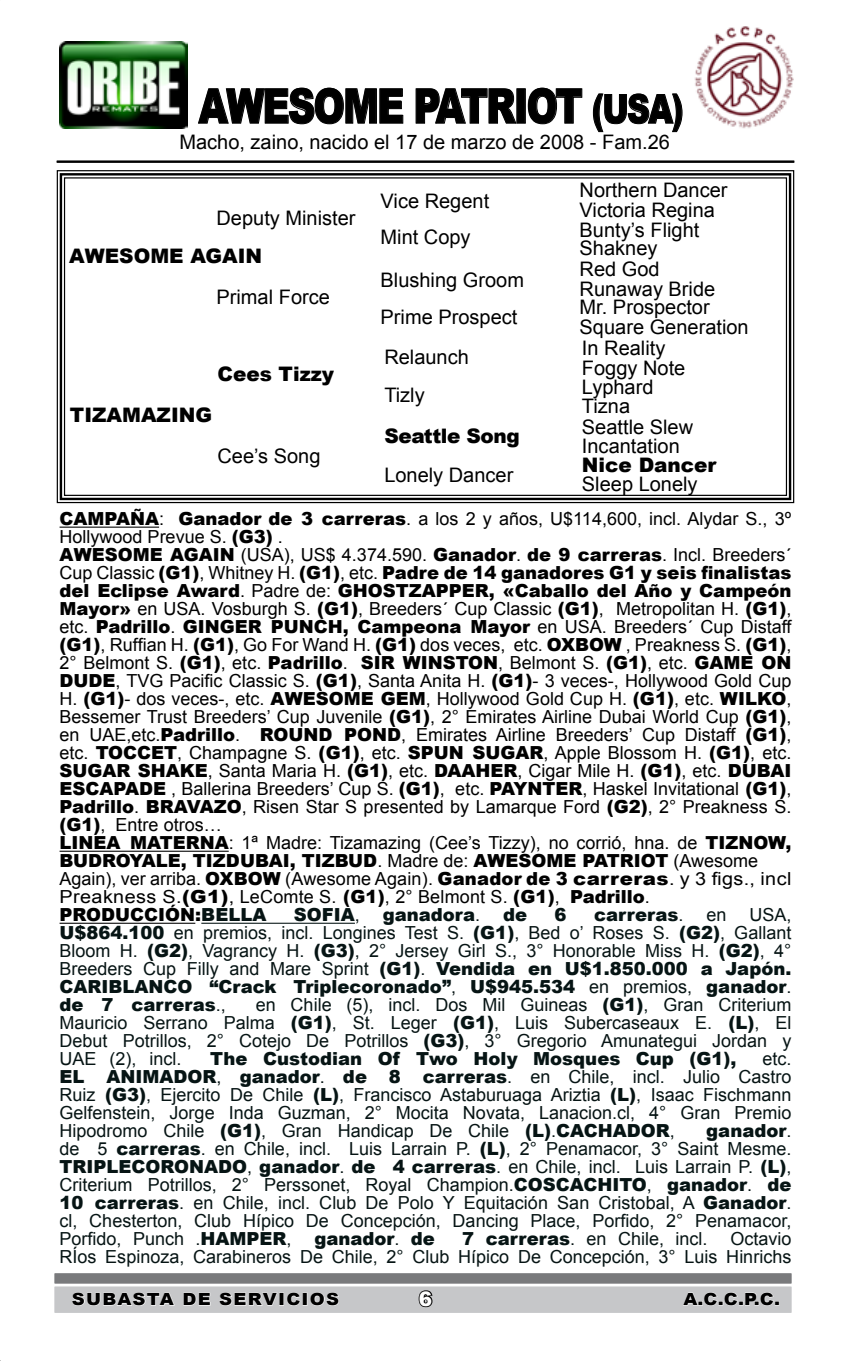
<style>
.page{position:relative;width:851px;height:1361px;background:#fff}
.page>*{position:absolute;margin:0;border:0;box-sizing:border-box;transform-origin:0 0}
.t1{font:900 48px "Arial";letter-spacing:-.05em;color:#000;scale:.79 1}
.t2{font:20px "Arial";color:#000}
.t3{font:900 20px "Arial";color:#000}
.t4{font:900 20px "Arial";letter-spacing:-.02em;color:#000}
.t5{font:900 20px "Arial";color:#fff}
.t6{font:18px/18px "Arial";color:#000}
.t7{font:18px/18px "Arial";color:#061414;text-align:justify}
.t8{font:900 18px "Arial";color:#061414}
.t9{font:900 16.8px "Arial";letter-spacing:.07em;color:#000;scale:1.08 1}
.s1{font-size:40px}
.s2{font-weight:900}
.s3{font-weight:900;color:#061414}
.s4{font-weight:400}
</style>
<div class="page">
<svg style="left:56px;top:170px;width:738px;height:334px"></svg>
<div style="left:60px;top:173px;width:731px;height:327px;border:2px solid #000"></div>
<img style="left:694px;top:26px;width:100px;height:103px">
<img style="left:60px;top:42px;width:128px;height:87px">
<div style="left:55px;top:1273px;width:736px;height:10px;background:#797a7c"></div>
<div style="left:55px;top:1286px;width:736px;height:26px;background:#c6c7c9"></div>
<hr style="left:57px;top:161px;width:737px;height:2px;background:#000">
<hr style="left:60px;top:526px;width:99px;height:2px;background:#000">
<hr style="left:60px;top:850px;width:169px;height:2px;background:#000">
<hr style="left:60px;top:922px;width:135px;height:2px;background:#000">
<hr style="left:201px;top:922px;width:154px;height:2px;background:#061414">
<svg style="left:198px;top:87px;width:206px;height:38px"></svg>
<svg style="left:415px;top:88px;width:101px;height:36px"></svg>
<svg style="left:527px;top:87px;width:55px;height:38px"></svg>
<svg style="left:592px;top:93px;width:91px;height:40px"></svg>
<svg style="left:418px;top:1290px;width:15px;height:18px"></svg>
<svg style="left:72px;top:1292px;width:103px;height:14px"></svg>
<svg style="left:183px;top:1292px;width:28px;height:14px"></svg>
<svg style="left:219px;top:1292px;width:59px;height:14px"></svg>
<div style="left:279px;top:1293px;width:4px;height:12px;border:1px solid #fff"></div>
<svg style="left:286px;top:1292px;width:14px;height:14px"></svg>
<div style="left:303px;top:1293px;width:4px;height:12px;border:1px solid #fff"></div>
<svg style="left:310px;top:1292px;width:29px;height:14px"></svg>
<svg style="left:683px;top:1292px;width:95px;height:14px"></svg>
<h1 class="t1" style="left:198px;top:71px;width:615px">AWESOME PATRIOT <span class="s1">(USA)</span></h1>
<p class="t2" style="left:179px;top:129px;width:492px">Macho, zaino, nacido el 17 de marzo de 2008 - Fam.26</p>
<p class="t2" style="left:216px;top:205px;width:140px">Deputy Minister</p>
<p class="t3" style="left:69px;top:241px;width:195px">AWESOME AGAIN</p>
<p class="t2" style="left:216px;top:284px;width:115px">Primal Force</p>
<p class="t3" style="left:217px;top:359px;width:118px">Cees Tizzy</p>
<p class="t3" style="left:70px;top:400px;width:144px">TIZAMAZING</p>
<p class="t2" style="left:217px;top:442px;width:105px">Cee’s Song</p>
<p class="t2" style="left:380px;top:188px;width:110px">Vice Regent</p>
<p class="t2" style="left:380px;top:224px;width:92px">Mint Copy</p>
<p class="t2" style="left:380px;top:267px;width:145px">Blushing Groom</p>
<p class="t2" style="left:380px;top:304px;width:138px">Prime Prospect</p>
<p class="t2" style="left:384px;top:344px;width:86px">Relaunch</p>
<p class="t2" style="left:384px;top:382px;width:42px">Tizly</p>
<p class="t4" style="left:384px;top:421px;width:137px">Seattle Song</p>
<p class="t2" style="left:384px;top:462px;width:130px">Lonely Dancer</p>
<p class="t2" style="left:579px;top:177px;width:149px">Northern Dancer</p>
<p class="t2" style="left:579px;top:197px;width:137px">Victoria Regina</p>
<p class="t2" style="left:579px;top:216px;width:121px">Bunty’s Flight</p>
<p class="t2" style="left:579px;top:235px;width:79px">Shakney</p>
<p class="t2" style="left:579px;top:256px;width:82px">Red God</p>
<p class="t2" style="left:579px;top:275px;width:137px">Runaway Bride</p>
<p class="t2" style="left:579px;top:294px;width:132px">Mr. Prospector</p>
<p class="t2" style="left:579px;top:313px;width:170px">Square Generation</p>
<p class="t2" style="left:582px;top:335px;width:85px">In Reality</p>
<p class="t2" style="left:582px;top:354px;width:105px">Foggy Note</p>
<p class="t2" style="left:582px;top:374px;width:73px">Lyphard</p>
<p class="t2" style="left:582px;top:393px;width:50px">Tizna</p>
<p class="t2" style="left:582px;top:414px;width:113px">Seattle Slew</p>
<p class="t2" style="left:582px;top:433px;width:99px">Incantation</p>
<p class="t3" style="left:582px;top:450px;width:136px">Nice Dancer</p>
<p class="t2" style="left:582px;top:471px;width:117px">Sleep Lonely</p>
<p class="t6" style="left:60px;top:510px;width:733px"><span class="s2">CAMPAÑA</span>: <span class="s2">Ganador de 3 carreras</span>. a los 2 y años, U$114,600, incl. Alydar S., 3º Hollywood Prevue S. <span class="s2">(G3)</span> .<br><span class="s2">AWESOME AGAIN</span> (USA), US$ 4.374.590. <span class="s2">Ganador</span>. <span class="s2">de 9 carreras</span>. Incl. Breeders´ Cup Classic <span class="s2">(G1)</span>, Whitney H. <span class="s2">(G1)</span>, etc. <span class="s2">Padre de 14 ganadores G1 y seis finalistas del Eclipse Award</span>. Padre de: <span class="s2">GHOSTZAPPER, «Caballo del Año y Campeón Mayor»</span> en USA. Vosburgh S. <span class="s2">(G1)</span>, Breeders´ Cup Classic <span class="s2">(G1)</span>, Metropolitan H. <span class="s2">(G1)</span>, etc. <span class="s2">Padrillo</span>. <span class="s2">GINGER PUNCH, Campeona Mayor</span> en USA. Breeders´ Cup Distaff <span class="s2">(G1)</span>, Ruffian H. <span class="s2">(G1)</span>, Go For Wand H. <span class="s2">(G1)</span> dos veces, etc. <span class="s2">OXBOW</span> , Preakness S. <span class="s2">(G1)</span>, 2° Belmont S. <span class="s2">(G1)</span>, etc. <span class="s2">Padrillo</span>. <span class="s2">SIR WINSTON</span>, Belmont S. <span class="s2">(G1)</span>, etc. <span class="s2">GAME ON DUDE</span>, TVG Pacific Classic S. <span class="s2">(G1)</span>, Santa Anita H. <span class="s2">(G1)</span>- 3 veces-, Hollywood Gold Cup H. <span class="s2">(G1)</span>- dos veces-, etc. <span class="s2">AWESOME GEM</span>, Hollywood Gold Cup H. <span class="s2">(G1)</span>, etc. <span class="s2">WILKO</span>, Bessemer Trust Breeders’ Cup Juvenile <span class="s2">(G1)</span>, 2° Emirates Airline Dubai World Cup <span class="s2">(G1)</span>, en UAE,etc.<span class="s2">Padrillo</span>. <span class="s2">ROUND POND</span>, Emirates Airline Breeders’ Cup Distaff <span class="s2">(G1)</span>, etc. <span class="s2">TOCCET</span>, Champagne S. <span class="s2">(G1)</span>, etc. <span class="s2">SPUN SUGAR</span>, Apple Blossom H. <span class="s2">(G1)</span>, etc.<br><span class="s2">SUGAR SHAKE</span>, Santa Maria H. <span class="s2">(G1)</span>, etc. <span class="s2">DAAHER</span>, Cigar Mile H. <span class="s2">(G1)</span>, etc. <span class="s2">DUBAI ESCAPADE</span> , Ballerina Breeders’ Cup S. <span class="s2">(G1)</span>, etc. <span class="s2">PAYNTER</span>, Haskel Invitational <span class="s2">(G1)</span>, <span class="s2">Padrillo</span>. <span class="s2">BRAVAZO</span>, Risen Star S presented by Lamarque Ford <span class="s2">(G2)</span>, 2° Preakness S. <span class="s2">(G1)</span>, Entre otros…<br><span class="s2">LINEA MATERNA</span>: 1ª Madre: Tizamazing (Cee’s Tizzy), no corrió, hna. de <span class="s2">TIZNOW, BUDROYALE, TIZDUBAI, TIZBUD</span>. Madre de: <span class="s2">AWESOME PATRIOT</span> (Awesome Again), ver arriba. <span class="s2">OXBOW</span> (Awesome Again). <span class="s2">Ganador de 3 carreras</span>. y 3 figs., incl Preakness S.<span class="s2">(G1)</span>, LeComte S. <span class="s2">(G1)</span>, 2° Belmont S. <span class="s2">(G1)</span>, <span class="s2">Padrillo</span>.<br><span class="s2">PRODUCCIÓN:</span><span class="s3">BELLA</span></p>
<p class="t7" style="left:60px;top:906px;width:733px;text-indent:689px">USA, <span class="s2">U$864.100</span> en premios, incl. Longines Test S. <span class="s2">(G1)</span>, Bed o’ Roses S. <span class="s2">(G2)</span>, Gallant Bloom H. <span class="s2">(G2)</span>, Vagrancy H. <span class="s2">(G3)</span>, 2° Jersey Girl S., 3° Honorable Miss H. <span class="s2">(G2)</span>, 4° Breeders Cup Filly and Mare Sprint <span class="s2">(G1)</span>. <span class="s2">Vendida en U$1.850.000 a Japón.<br>CARIBLANCO “Crack Triplecoronado”</span>, <span class="s2">U$945.534</span> en premios, <span class="s2">ganador</span>. <span class="s2">de 7 carreras</span>.,</p>
<p class="t8" style="left:294px;top:901px;width:68px">SOFIA<span class="s4">,</span></p>
<p class="t8" style="left:383px;top:901px;width:99px">ganadora<span class="s4">.</span></p>
<p class="t8" style="left:503px;top:901px;width:26px">de</p>
<p class="t8" style="left:554px;top:901px;width:14px">6</p>
<p class="t8" style="left:594px;top:901px;width:91px">carreras<span class="s4">.</span></p>
<p class="t7" style="left:706px;top:906px;width:22px">en</p>
<p class="t7" style="left:60px;top:996px;width:733px;text-indent:196px">en Chile (5), incl. Dos Mil Guineas <span class="s2">(G1)</span>, Gran Criterium Mauricio Serrano Palma <span class="s2">(G1)</span>, St. Leger <span class="s2">(G1)</span>, Luis Subercaseaux E. <span class="s2">(L)</span>, El Debut Potrillos, 2° Cotejo De Potrillos <span class="s2">(G3)</span>, 3° Gregorio Amunategui Jordan y UAE (2), incl.</p>
<p class="t8" style="left:210px;top:1045px;width:528px">The Custodian Of Two Holy Mosques Cup (G1),</p>
<p class="t7" style="left:60px;top:1050px;width:733px;text-indent:702px">etc.<br><span class="s2">EL ANIMADOR</span>, <span class="s2">ganador</span>. <span class="s2">de 8 carreras</span>. en Chile, incl. Julio Castro Ruiz <span class="s2">(G3)</span>, Ejercito De Chile <span class="s2">(L)</span>, Francisco Astaburuaga Ariztia <span class="s2">(L)</span>, Isaac Fischmann Gelfenstein, Jorge Inda Guzman, 2° Mocita Novata, Lanacion.cl, 4° Gran Premio Hipodromo Chile <span class="s2">(G1)</span>, Gran Handicap De Chile <span class="s2">(L)</span>.<span class="s2">CACHADOR</span>,</p>
<p class="t7" style="left:59px;top:1122px;width:733px;text-indent:646px"><span class="s2">ganador</span>. de 5 <span class="s2">carreras</span>. en Chile, incl. Luis Larrain P. <span class="s2">(L)</span>, 2° Penamacor, 3° Saint Mesme.<br><span class="s2">TRIPLECORONADO</span>, <span class="s2">ganador</span>. <span class="s2">de 4 carreras</span>. en Chile, incl. Luis Larrain P. <span class="s2">(L)</span>, Criterium Potrillos, 2° Perssonet, Royal Champion.<span class="s2">COSCACHITO</span>, <span class="s2">ganador</span>. <span class="s2">de 10 carreras</span>. en Chile, incl. Club De Polo Y Equitación San Cristobal, A <span class="s2">Ganador</span>. cl, Chesterton, Club Hípico De Concepción, Dancing Place, Porfido, 2° Penamacor, Porfido, Punch .<span class="s2">HAMPER</span>,</p>
<p class="t7" style="left:60px;top:1230px;width:733px;text-align:right">Octavio<br>RÍos Espinoza, Carabineros De Chile, 2° Club Hípico De Concepción, 3° Luis Hinrichs</p>
<p class="t8" style="left:314px;top:1225px;width:122px">ganador<span class="s4">.</span> de</p>
<p class="t7" style="left:462px;top:1230px;width:247px"><span class="s2">7 carreras</span>. en Chile, incl.</p>
<p class="t9" style="left:72px;top:1287px;width:249px">SUBASTA DE SERVICIOS</p>
<p class="t5" style="left:419px;top:1284px;width:15px">6</p>
<p class="t9" style="left:683px;top:1286px;width:91px">A.C.C.P.C.</p>
</div>
